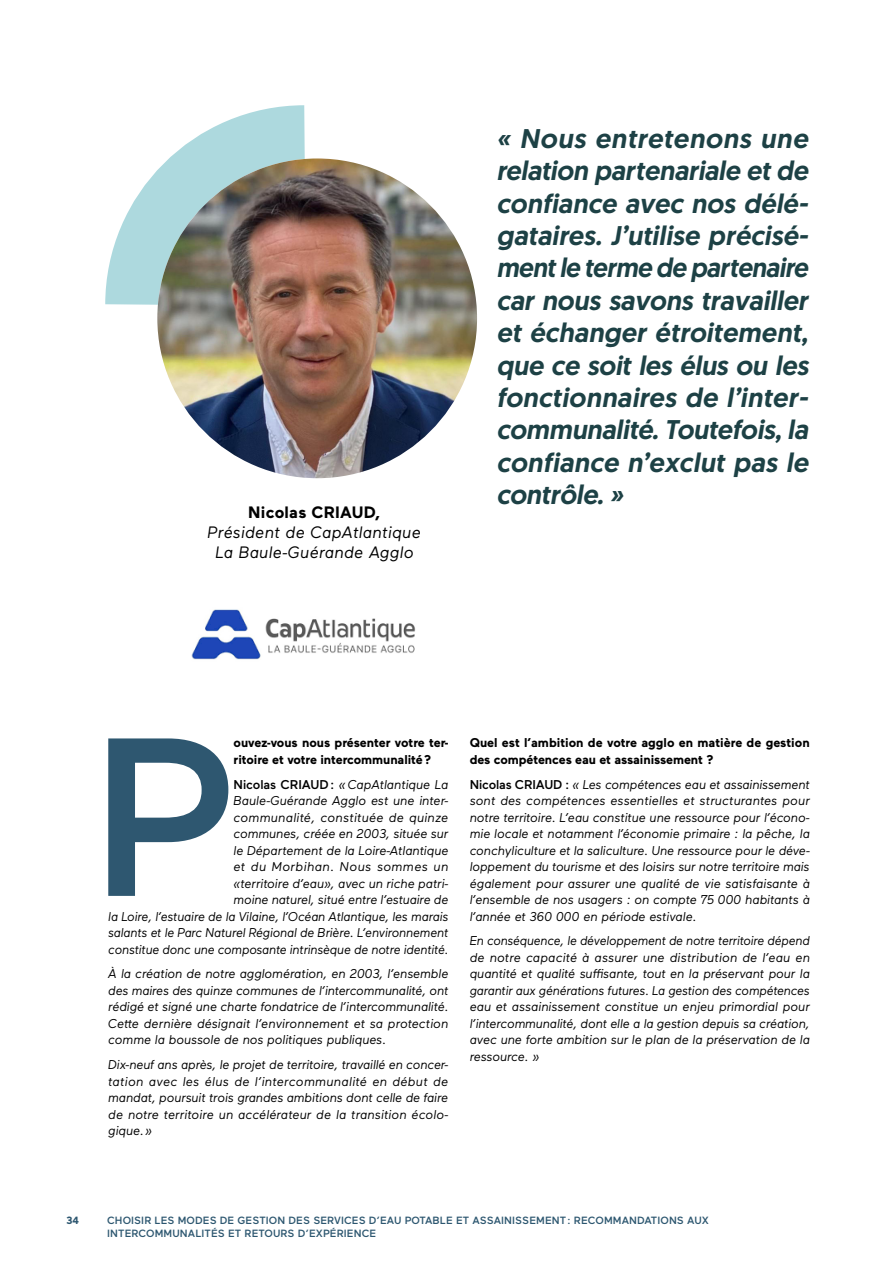
<style>
.page{position:relative;width:893px;height:1263px;background:#fff}
.page>*{position:absolute;margin:0;border:0;box-sizing:border-box;transform-origin:0 0}
.t1{font:500 224.85px "Maax";color:#2e5770}
.t2{font:italic 500 27px/32.4px "Geomanist";letter-spacing:-.005em;color:#1d4145;text-align:justify}
.t3{font:italic 16.5px/19.8px "Maax";letter-spacing:.015em;color:#000;text-align:center}
.t4{font:700 16.5px "Maax";letter-spacing:.015em;color:#000}
.t5{font:italic 12.75px/16.5px "Maax";letter-spacing:-.005em;color:#000;text-align:justify}
.t6{font:700 12.75px/16.5px "Maax";letter-spacing:-.005em;color:#000}
.t7{font:500 10.5px/12.6px "Maax";letter-spacing:.01em;color:#2d5770}
.t8{font:700 10.5px "Maax";color:#2d5770}
.s1{font-weight:500;font-style:normal}
</style>
<div class="page">
<svg style="left:105px;top:105px;width:200px;height:278px"></svg>
<img style="left:157px;top:158px;width:320px;height:320px;border-radius:160px">
<img style="left:191px;top:609px;width:225px;height:51px">
<p class="t4" style="left:248px;top:501px;width:133px">Nicolas CRIAUD,</p>
<p class="t3" style="left:208px;top:521px;width:215px">Président de CapAtlantique<br>La Baule-Guérande Agglo</p>
<p class="t2" style="left:496px;top:122px;width:313px">« Nous entretenons une relation partenariale et de confiance avec nos délé&shy;gataires. J’utilise précisé&shy;ment le terme de partenaire car nous savons travailler et échanger étroitement, que ce soit les élus ou les fonctionnaires de l’inter&shy;communalité. Toutefois, la confiance n’exclut pas le contrôle. »</p>
<h1 class="t1" style="left:90px;top:672px;width:146px">P</h1>
<p class="t6" style="left:234px;top:734px;width:216px">ouvez-vous nous présenter votre ter&shy;ritoire et votre intercommunalité ?</p>
<p class="t5" style="left:108px;top:775px;width:342px;text-align:right"><span class="s1">Nicolas CRIAUD :</span> « CapAtlantique La<br>Baule-Guérande Agglo est une inter-<br>communalité, constituée de quinze<br>communes, créée en 2003, située sur<br>le Département de la Loire-Atlantique<br>et du Morbihan. Nous sommes un<br>«territoire d’eau», avec un riche patri-<br>moine naturel, situé entre l’estuaire de<br>la Loire, l’estuaire de la Vilaine, l’Océan Atlantique, les marais salants et le Parc Naturel Régional de Brière. L’environnement constitue donc une composante intrinsèque de notre identité.</p>
<p class="t5" style="left:108px;top:965px;width:342px">À la création de notre agglomération, en 2003, l’ensemble des maires des quinze communes de l’intercommunalité, ont rédigé et signé une charte fondatrice de l’intercommunalité.<br>Cette dernière désignait l’environnement et sa protection comme la boussole de nos politiques publiques.</p>
<p class="t5" style="left:108px;top:1056px;width:342px">Dix-neuf ans après, le projet de territoire, travaillé en concer&shy;tation avec les élus de l’intercommunalité en début de mandat, poursuit trois grandes ambitions dont celle de faire de notre territoire un accélérateur de la transition écolo&shy;gique. »</p>
<p class="t6" style="left:470px;top:734px;width:341px">Quel est l’ambition de votre agglo en matière de gestion des compétences eau et assainissement ?</p>
<p class="t5" style="left:470px;top:775px;width:342px"><span class="s1">Nicolas CRIAUD :</span> « Les compétences eau et assainissement sont des compétences essentielles et structurantes pour notre territoire. L’eau constitue une ressource pour l’écono&shy;mie locale et notamment l’économie primaire : la pêche, la conchyliculture et la saliculture. Une ressource pour le déve&shy;loppement du tourisme et des loisirs sur notre territoire mais également pour assurer une qualité de vie satisfaisante à l’ensemble de nos usagers : on compte 75 000 habitants à l’année et 360 000 en période estivale.</p>
<p class="t5" style="left:470px;top:932px;width:342px">En conséquence, le développement de notre territoire dépend de notre capacité à assurer une distribution de l’eau en quantité et qualité suffisante, tout en la préservant pour la garantir aux générations futures. La gestion des compétences eau et assainissement constitue un enjeu primordial pour l’intercommunalité, dont elle a la gestion depuis sa création, avec une forte ambition sur le plan de la préservation de la ressource. »</p>
<p class="t8" style="left:66px;top:1214px;width:14px">34</p>
<p class="t7" style="left:107px;top:1213px;width:603px">CHOISIR LES MODES DE GESTION DES SERVICES D’EAU POTABLE ET ASSAINISSEMENT : RECOMMANDATIONS AUX<br>INTERCOMMUNALITÉS ET RETOURS D’EXPÉRIENCE</p>
</div>
